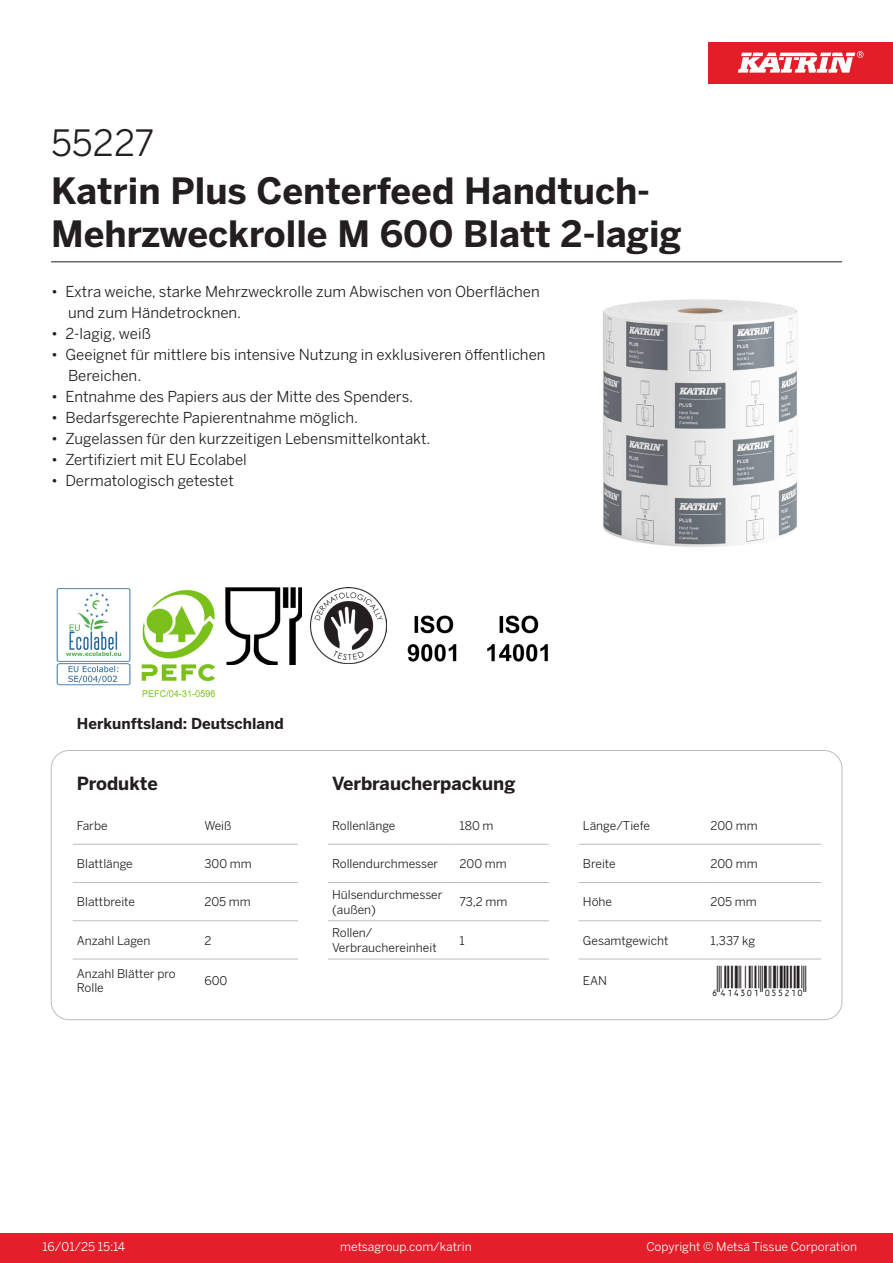
<style>
.page{position:relative;width:893px;height:1263px;background:#fff}
.page>*{position:absolute;margin:0;border:0;box-sizing:border-box;transform-origin:0 0}
.Product_Name{font:700 36px/43.2px "Benton Sans";color:#231f20}
.External_material_co{font:36px "Benton Sans";color:#231f20}
.T_EAN{font:30px "Viisas EAN Matala";color:#231f20}
.T_TableHeader{font:700 18px "Benton Sans";color:#231f20}
.MarketingBullets{font:15px/21px "Benton Sans";color:#231f20}
.Country_of_Origin{font:700 15px "Benton Sans";color:#231f20}
.T_TableBody{font:12px/14.4px "Benton Sans";color:#231f20}
.t1{font:12px "Benton Sans";color:#fff}
</style>
<div class="page">
<div style="left:0;top:1233px;width:893px;height:30px;background:#e41e2b"></div>
<div style="left:708px;top:43px;width:185px;height:41px;background:#e31e28"></div>
<svg style="left:738px;top:51px;width:126px;height:22px"></svg>
<hr style="left:73px;top:844px;width:127px;height:1px;background:#bcbdc0">
<hr style="left:200px;top:844px;width:98px;height:1px;background:#bcbdc0">
<hr style="left:328px;top:844px;width:127px;height:1px;background:#bcbdc0">
<hr style="left:455px;top:844px;width:94px;height:1px;background:#bcbdc0">
<hr style="left:579px;top:844px;width:127px;height:1px;background:#bcbdc0">
<hr style="left:706px;top:844px;width:115px;height:1px;background:#bcbdc0">
<hr style="left:73px;top:882px;width:127px;height:1px;background:#bcbdc0">
<hr style="left:200px;top:882px;width:98px;height:1px;background:#bcbdc0">
<hr style="left:328px;top:882px;width:127px;height:1px;background:#bcbdc0">
<hr style="left:455px;top:882px;width:94px;height:1px;background:#bcbdc0">
<hr style="left:579px;top:882px;width:127px;height:1px;background:#bcbdc0">
<hr style="left:706px;top:882px;width:115px;height:1px;background:#bcbdc0">
<hr style="left:73px;top:920px;width:127px;height:1px;background:#bcbdc0">
<hr style="left:200px;top:920px;width:98px;height:1px;background:#bcbdc0">
<hr style="left:328px;top:920px;width:127px;height:1px;background:#bcbdc0">
<hr style="left:455px;top:920px;width:94px;height:1px;background:#bcbdc0">
<hr style="left:579px;top:920px;width:127px;height:1px;background:#bcbdc0">
<hr style="left:706px;top:920px;width:115px;height:1px;background:#bcbdc0">
<hr style="left:73px;top:959px;width:127px;height:1px;background:#bcbdc0">
<hr style="left:200px;top:959px;width:98px;height:1px;background:#bcbdc0">
<hr style="left:328px;top:959px;width:127px;height:1px;background:#bcbdc0">
<hr style="left:455px;top:959px;width:94px;height:1px;background:#bcbdc0">
<hr style="left:579px;top:959px;width:127px;height:1px;background:#bcbdc0">
<hr style="left:706px;top:959px;width:115px;height:1px;background:#bcbdc0">
<img style="left:603px;top:299px;width:194px;height:248px">
<img style="left:56px;top:588px;width:75px;height:98px">
<img style="left:141px;top:589px;width:75px;height:109px">
<img style="left:225px;top:587px;width:77px;height:77px">
<img style="left:310px;top:587px;width:77px;height:77px">
<img style="left:407px;top:615px;width:50px;height:47px">
<img style="left:487px;top:615px;width:61px;height:47px">
<hr style="left:51px;top:261px;width:791px;height:1px;background:#231f20">
<p class="External_material_co" style="left:51px;top:121px;width:105px">55227</p>
<p class="Product_Name" style="left:51px;top:170px;width:632px">Katrin Plus Centerfeed Handtuch-<br>Mehrzweckrolle M 600 Blatt 2-lagig</p>
<p class="MarketingBullets" style="left:68px;top:281px;width:473px;text-indent:-17px">• Extra weiche, starke Mehrzweckrolle zum Abwischen von Oberflächen und zum Händetrocknen.</p>
<p class="MarketingBullets" style="left:51px;top:323px;width:101px">• 2-lagig, weiß</p>
<p class="MarketingBullets" style="left:68px;top:344px;width:479px;text-indent:-17px">• Geeignet für mittlere bis intensive Nutzung in exklusiveren öffentlichen<br>Bereichen.</p>
<p class="MarketingBullets" style="left:51px;top:386px;width:364px">• Entnahme des Papiers aus der Mitte des Spenders.</p>
<p class="MarketingBullets" style="left:51px;top:407px;width:309px">• Bedarfsgerechte Papierentnahme möglich.</p>
<p class="MarketingBullets" style="left:51px;top:428px;width:381px">• Zugelassen für den kurzzeitigen Lebensmittelkontakt.</p>
<p class="MarketingBullets" style="left:51px;top:449px;width:197px">• Zertifiziert mit EU Ecolabel</p>
<p class="MarketingBullets" style="left:51px;top:470px;width:184px">• Dermatologisch getestet</p>
<p class="Country_of_Origin" style="left:77px;top:714px;width:208px">Herkunftsland: Deutschland</p>
<p class="T_TableHeader" style="left:77px;top:772px;width:82px">Produkte</p>
<p class="T_TableHeader" style="left:332px;top:772px;width:185px">Verbraucherpackung</p>
<p class="T_TableBody" style="left:77px;top:818px;width:32px">Farbe</p>
<p class="T_TableBody" style="left:204px;top:818px;width:29px">Weiß</p>
<p class="T_TableBody" style="left:332px;top:818px;width:65px">Rollenlänge</p>
<p class="T_TableBody" style="left:460px;top:818px;width:35px">180 m</p>
<p class="T_TableBody" style="left:583px;top:818px;width:68px">Länge/Tiefe</p>
<p class="T_TableBody" style="left:710px;top:818px;width:49px">200 mm</p>
<p class="T_TableBody" style="left:77px;top:856px;width:57px">Blattlänge</p>
<p class="T_TableBody" style="left:204px;top:856px;width:49px">300 mm</p>
<p class="T_TableBody" style="left:332px;top:856px;width:108px">Rollendurchmesser</p>
<p class="T_TableBody" style="left:460px;top:856px;width:49px">200 mm</p>
<p class="T_TableBody" style="left:583px;top:856px;width:34px">Breite</p>
<p class="T_TableBody" style="left:710px;top:856px;width:49px">200 mm</p>
<p class="T_TableBody" style="left:77px;top:895px;width:60px">Blattbreite</p>
<p class="T_TableBody" style="left:204px;top:895px;width:48px">205 mm</p>
<p class="T_TableBody" style="left:332px;top:888px;width:112px">Hülsendurchmesser (außen)</p>
<p class="T_TableBody" style="left:460px;top:895px;width:49px">73,2 mm</p>
<p class="T_TableBody" style="left:583px;top:895px;width:31px">Höhe</p>
<p class="T_TableBody" style="left:710px;top:895px;width:48px">205 mm</p>
<p class="T_TableBody" style="left:77px;top:933px;width:75px">Anzahl Lagen</p>
<p class="T_TableBody" style="left:204px;top:933px;width:9px">2</p>
<p class="T_TableBody" style="left:332px;top:926px;width:42px">Rollen/</p>
<p class="T_TableBody" style="left:332px;top:940px;width:106px">Verbrauchereinheit</p>
<p class="T_TableBody" style="left:460px;top:933px;width:7px">1</p>
<p class="T_TableBody" style="left:583px;top:933px;width:87px">Gesamtgewicht</p>
<p class="T_TableBody" style="left:710px;top:933px;width:46px">1,337 kg</p>
<p class="T_TableBody" style="left:77px;top:966px;width:100px">Anzahl Blätter pro<br>Rolle</p>
<p class="T_TableBody" style="left:204px;top:973px;width:25px">600</p>
<p class="T_TableBody" style="left:583px;top:973px;width:26px">EAN</p>
<p class="T_EAN" style="left:710px;top:965px;width:97px">*6414301055210*</p>
<p class="t1" style="left:43px;top:1239px;width:84px">16/01/25 15:14</p>
<p class="t1" style="left:340px;top:1239px;width:133px">metsagroup.com/katrin</p>
<p class="t1" style="left:646px;top:1239px;width:212px">Copyright © Metsä Tissue Corporation</p>
</div>
